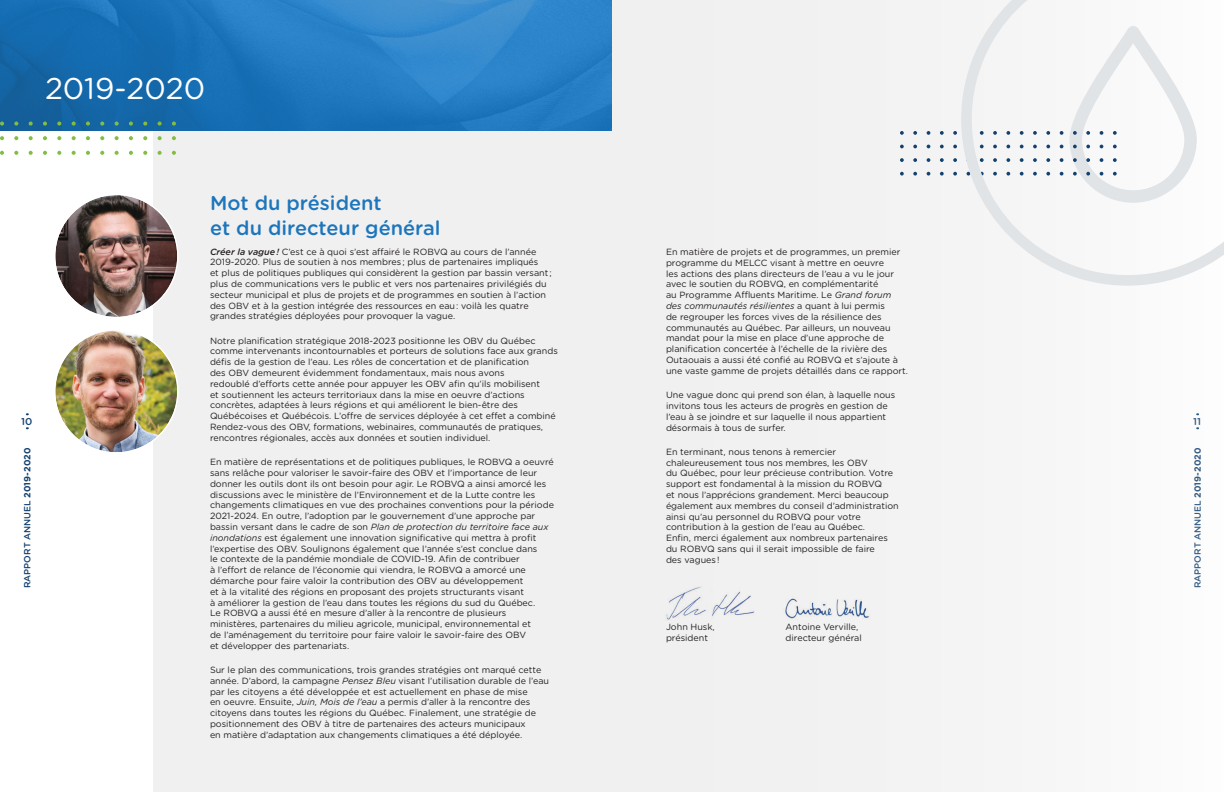
<style>
.page{position:relative;width:1224px;height:792px;background:#fff}
.page>*{position:absolute;margin:0;border:0;box-sizing:border-box;transform-origin:0 0}
.t1{font:30px "Gotham Rounded";color:#fff}
.t2{font:500 20px/25px "Gotham Rounded";color:#1d76bc}
.t3{font:500 10px "Gotham Rounded";color:#134270}
.t4{font:9px/10.8px "Gotham Rounded";color:#231f20}
.t5{font:500 9px "Gotham Rounded";color:#134270}
.s1{font-weight:500;font-style:italic}
.s2{font-style:italic}
.s3{font-weight:700}
</style>
<div class="page">
<div style="left:153px;top:0;width:1071px;height:792px;background:#f0f0f0"></div>
<img style="left:0;top:0;width:612px;height:131px">
<svg style="left:14px;top:151px;width:4px;height:4px"></svg>
<svg style="left:14px;top:136px;width:4px;height:4px"></svg>
<svg style="left:14px;top:122px;width:4px;height:4px"></svg>
<svg style="left:43px;top:151px;width:4px;height:4px"></svg>
<svg style="left:43px;top:136px;width:4px;height:4px"></svg>
<svg style="left:43px;top:122px;width:4px;height:4px"></svg>
<svg style="left:0;top:151px;width:4px;height:4px"></svg>
<svg style="left:0;top:136px;width:4px;height:4px"></svg>
<svg style="left:0;top:122px;width:4px;height:4px"></svg>
<svg style="left:29px;top:151px;width:4px;height:4px"></svg>
<svg style="left:29px;top:136px;width:4px;height:4px"></svg>
<svg style="left:29px;top:122px;width:4px;height:4px"></svg>
<svg style="left:72px;top:151px;width:4px;height:4px"></svg>
<svg style="left:72px;top:136px;width:4px;height:4px"></svg>
<svg style="left:72px;top:122px;width:4px;height:4px"></svg>
<svg style="left:57px;top:151px;width:4px;height:4px"></svg>
<svg style="left:57px;top:136px;width:4px;height:4px"></svg>
<svg style="left:57px;top:122px;width:4px;height:4px"></svg>
<svg style="left:86px;top:151px;width:4px;height:4px"></svg>
<svg style="left:86px;top:136px;width:4px;height:4px"></svg>
<svg style="left:86px;top:122px;width:4px;height:4px"></svg>
<svg style="left:100px;top:151px;width:4px;height:4px"></svg>
<svg style="left:100px;top:136px;width:4px;height:4px"></svg>
<svg style="left:100px;top:122px;width:4px;height:4px"></svg>
<svg style="left:115px;top:151px;width:4px;height:4px"></svg>
<svg style="left:115px;top:136px;width:4px;height:4px"></svg>
<svg style="left:115px;top:122px;width:4px;height:4px"></svg>
<svg style="left:129px;top:151px;width:4px;height:4px"></svg>
<svg style="left:129px;top:136px;width:4px;height:4px"></svg>
<svg style="left:129px;top:122px;width:4px;height:4px"></svg>
<svg style="left:143px;top:151px;width:4px;height:4px"></svg>
<svg style="left:143px;top:136px;width:4px;height:4px"></svg>
<svg style="left:143px;top:122px;width:4px;height:4px"></svg>
<svg style="left:158px;top:151px;width:4px;height:4px"></svg>
<svg style="left:158px;top:136px;width:4px;height:4px"></svg>
<svg style="left:158px;top:122px;width:4px;height:4px"></svg>
<svg style="left:172px;top:151px;width:4px;height:4px"></svg>
<svg style="left:172px;top:136px;width:4px;height:4px"></svg>
<svg style="left:172px;top:122px;width:4px;height:4px"></svg>
<img style="left:666px;top:586px;width:89px;height:34px">
<img style="left:785px;top:598px;width:84px;height:21px">
<svg style="left:900px;top:172px;width:4px;height:4px"></svg>
<svg style="left:900px;top:158px;width:4px;height:4px"></svg>
<svg style="left:900px;top:145px;width:4px;height:3px"></svg>
<svg style="left:900px;top:131px;width:4px;height:4px"></svg>
<svg style="left:913px;top:172px;width:4px;height:4px"></svg>
<svg style="left:913px;top:158px;width:4px;height:4px"></svg>
<svg style="left:913px;top:145px;width:4px;height:3px"></svg>
<svg style="left:913px;top:131px;width:4px;height:4px"></svg>
<svg style="left:927px;top:172px;width:3px;height:4px"></svg>
<svg style="left:927px;top:158px;width:3px;height:4px"></svg>
<svg style="left:927px;top:131px;width:3px;height:4px"></svg>
<svg style="left:940px;top:172px;width:4px;height:4px"></svg>
<svg style="left:940px;top:158px;width:4px;height:4px"></svg>
<svg style="left:940px;top:145px;width:4px;height:3px"></svg>
<svg style="left:940px;top:131px;width:4px;height:4px"></svg>
<svg style="left:953px;top:172px;width:4px;height:4px"></svg>
<svg style="left:953px;top:158px;width:4px;height:4px"></svg>
<svg style="left:953px;top:145px;width:4px;height:3px"></svg>
<svg style="left:953px;top:131px;width:4px;height:4px"></svg>
<svg style="left:961px;top:0;width:263px;height:286px"></svg>
<img style="left:55px;top:330px;width:122px;height:122px;border-radius:61px">
<img style="left:55px;top:195px;width:122px;height:122px;border-radius:61px">
<h1 class="t1" style="left:45px;top:67px;width:162px">2019-2020</h1>
<h2 class="t2" style="left:210px;top:189px;width:232px">Mot du président<br>et du directeur général</h2>
<p class="t4" style="left:210px;top:246px;width:343px"><span class="s1">Créer la vague !</span> C’est ce à quoi s’est affairé le ROBVQ au cours de l’année 2019-2020. Plus de soutien à nos membres ; plus de partenaires impliqués<br>et plus de politiques publiques qui considèrent la gestion par bassin versant ; plus de communications vers le public et vers nos partenaires privilégiés du secteur municipal et plus de projets et de programmes en soutien à l’action des OBV et à la gestion intégrée des ressources en eau : voilà les quatre grandes stratégies déployées pour provoquer la vague.</p>
<p class="t4" style="left:210px;top:335px;width:349px">Notre planification stratégique 2018-2023 positionne les OBV du Québec comme intervenants incontournables et porteurs de solutions face aux grands défis de la gestion de l’eau. Les rôles de concertation et de planification<br>des OBV demeurent évidemment fondamentaux, mais nous avons<br>redoublé d’efforts cette année pour appuyer les OBV afin qu’ils mobilisent<br>et soutiennent les acteurs territoriaux dans la mise en oeuvre d’actions concrètes, adaptées à leurs régions et qui améliorent le bien-être des Québécoises et Québécois. L’offre de services déployée à cet effet a combiné Rendez-vous des OBV, formations, webinaires, communautés de pratiques, rencontres régionales, accès aux données et soutien individuel.</p>
<p class="t4" style="left:210px;top:456px;width:346px">En matière de représentations et de politiques publiques, le ROBVQ a oeuvré sans relâche pour valoriser le savoir-faire des OBV et l’importance de leur donner les outils dont ils ont besoin pour agir. Le ROBVQ a ainsi amorcé les discussions avec le ministère de l’Environnement et de la Lutte contre les changements climatiques en vue des prochaines conventions pour la période 2021-2024. En outre, l’adoption par le gouvernement d’une approche par bassin versant dans le cadre de son <span class="s2">Plan de protection du territoire face aux inondations</span> est également une innovation significative qui mettra à profit l’expertise des OBV. Soulignons également que l’année s’est conclue dans<br>le contexte de la pandémie mondiale de COVID-19. Afin de contribuer<br>à l’effort de relance de l’économie qui viendra, le ROBVQ a amorcé une démarche pour faire valoir la contribution des OBV au développement<br>et à la vitalité des régions en proposant des projets structurants visant<br>à améliorer la gestion de l’eau dans toutes les régions du sud du Québec.<br>Le ROBVQ a aussi été en mesure d’aller à la rencontre de plusieurs ministères, partenaires du milieu agricole, municipal, environnemental et<br>de l’aménagement du territoire pour faire valoir le savoir-faire des OBV<br>et développer des partenariats.</p>
<p class="t4" style="left:210px;top:664px;width:341px">Sur le plan des communications, trois grandes stratégies ont marqué cette année. D’abord, la campagne <span class="s2">Pensez Bleu</span> visant l’utilisation durable de l’eau par les citoyens a été développée et est actuellement en phase de mise<br>en oeuvre. Ensuite, <span class="s2">Juin, Mois de l’eau</span> a permis d’aller à la rencontre des citoyens dans toutes les régions du Québec. Finalement, une stratégie de positionnement des OBV à titre de partenaires des acteurs municipaux<br>en matière d’adaptation aux changements climatiques a été déployée.</p>
<p class="t4" style="left:666px;top:246px;width:243px">En matière de projets et de programmes, un premier programme du MELCC visant à mettre en oeuvre<br>les actions des plans directeurs de l’eau a vu le jour avec le soutien du ROBVQ, en complémentarité<br>au Programme Affluents Maritime. Le <span class="s2">Grand forum des communautés résilientes</span> a quant à lui permis<br>de regrouper les forces vives de la résilience des communautés au Québec. Par ailleurs, un nouveau mandat pour la mise en place d’une approche de planification concertée à l’échelle de la rivière des Outaouais a aussi été confié au ROBVQ et s’ajoute à une vaste gamme de projets détaillés dans ce rapport.</p>
<p class="t4" style="left:666px;top:389px;width:231px">Une vague donc qui prend son élan, à laquelle nous invitons tous les acteurs de progrès en gestion de l’eau à se joindre et sur laquelle il nous appartient désormais à tous de surfer.</p>
<p class="t4" style="left:666px;top:446px;width:234px">En terminant, nous tenons à remercier chaleureusement tous nos membres, les OBV<br>du Québec, pour leur précieuse contribution. Votre support est fondamental à la mission du ROBVQ<br>et nous l’apprécions grandement. Merci beaucoup également aux membres du conseil d’administration ainsi qu’au personnel du ROBVQ pour votre contribution à la gestion de l’eau au Québec.<br>Enfin, merci également aux nombreux partenaires du ROBVQ sans qui il serait impossible de faire<br>des vagues !</p>
<p class="t3" style="left:21px;top:414px;width:13px">10</p>
<p class="t3" style="left:1193px;top:414px;width:9px">11</p>
<p class="t5" style="left:21px;top:588px;width:142px;rotate:-90deg">RAPPORT ANNUEL <span class="s3">2019-2020</span></p>
<p class="t5" style="left:1191px;top:588px;width:142px;rotate:-90deg">RAPPORT ANNUEL <span class="s3">2019-2020</span></p>
<p class="t4" style="left:666px;top:621px;width:50px">John Husk, président</p>
<p class="t4" style="left:786px;top:621px;width:78px">Antoine Verville, directeur général</p>
</div>
